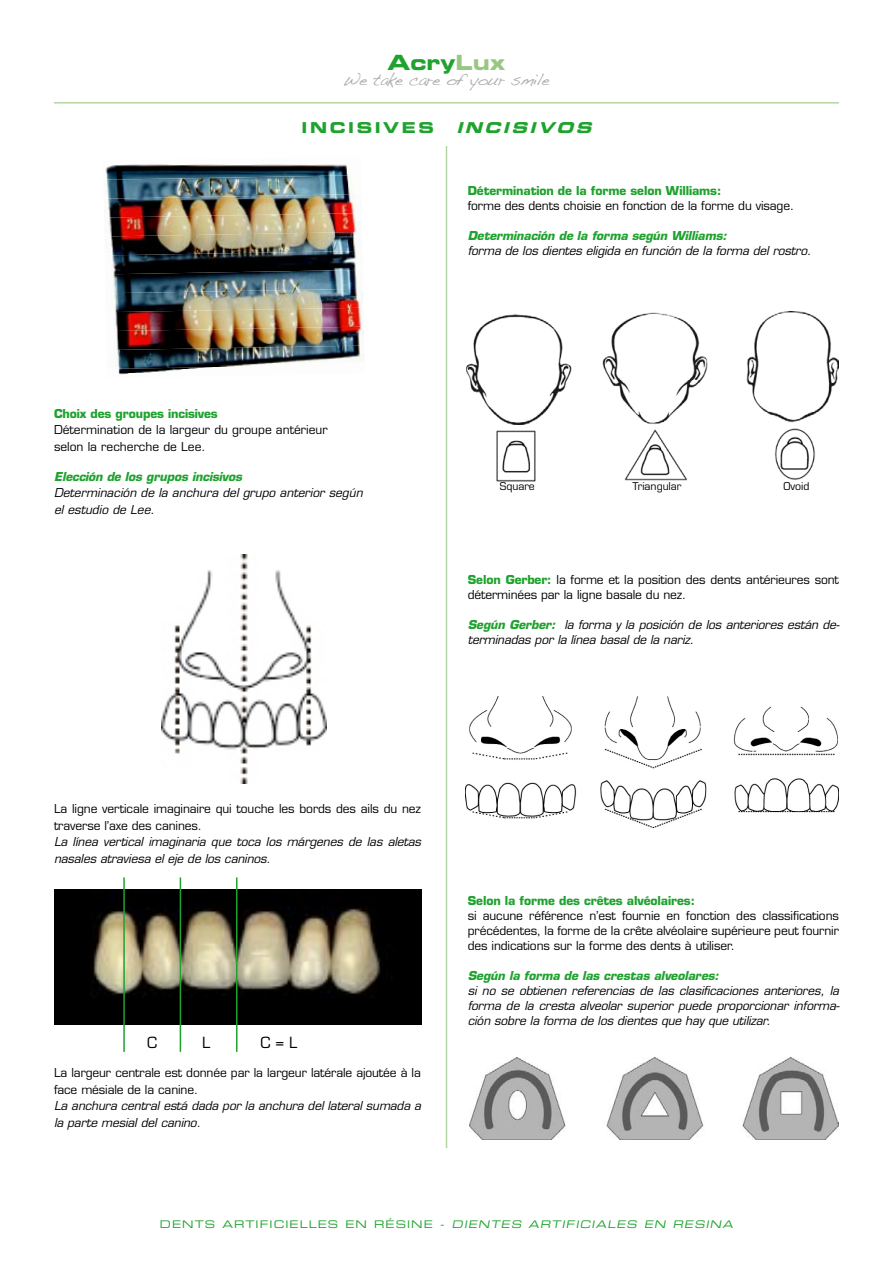
<style>
.page{position:relative;width:893px;height:1263px;background:#fff}
.page>*{position:absolute;margin:0;border:0;box-sizing:border-box;transform-origin:0 0}
.t1{font:21px "Eurostile LT Bold Extended Two";color:#1fa22e}
.t2{font:16.5px "Handwriting Dakota";letter-spacing:-.04em;color:#adafb0}
.t3{font:15px "Eurostile LT Bold Extended Two";letter-spacing:.17em;color:#1fa22e}
.t4{font:italic 15px "Eurostile LT Bold Extended Two";color:#1fa22e}
.t5{font:15px "Eurostile LT";color:#000}
.t6{font:italic 12px/16.5px "Eurostile LT";letter-spacing:-.01em;color:#000}
.t7{font:12px/16.5px "Eurostile LT";letter-spacing:-.01em;color:#000}
.t8{font:italic 700 12px "Eurostile LT";letter-spacing:-.01em;color:#1fa22e}
.t9{font:700 12px "Eurostile LT";letter-spacing:-.01em;color:#1fa22e}
.t10{font:10.5px "Eurostile LT Extended Two";color:#1fa22e}
.t11{font:10.5px "Eurostile LT";color:#000}
.s1{color:#98c781}
.s2{font-weight:700;color:#1fa22e}
.s3{font-style:italic}
</style>
<div class="page">
<hr style="left:54px;top:102px;width:785px;height:2px;background:#b3d5a1">
<img style="left:496px;top:430px;width:40px;height:51px">
<img style="left:466px;top:311px;width:373px;height:113px">
<img style="left:466px;top:696px;width:373px;height:132px">
<img style="left:470px;top:1057px;width:369px;height:83px">
<img style="left:624px;top:429px;width:64px;height:51px">
<img style="left:774px;top:428px;width:41px;height:51px">
<img style="left:162px;top:555px;width:165px;height:229px">
<img style="left:54px;top:890px;width:367px;height:134px">
<hr style="left:180px;top:877px;width:1px;height:175px;background:#1fa22e">
<hr style="left:236px;top:877px;width:1px;height:175px;background:#1fa22e">
<hr style="left:123px;top:877px;width:2px;height:175px;background:#1fa22e">
<hr style="left:446px;top:146px;width:1px;height:1002px;background:#b3d5a1">
<img style="left:105px;top:164px;width:243px;height:11px">
<img style="left:106px;top:175px;width:245px;height:19px">
<img style="left:107px;top:194px;width:248px;height:19px">
<img style="left:109px;top:213px;width:253px;height:19px">
<img style="left:106px;top:232px;width:255px;height:19px">
<img style="left:111px;top:251px;width:246px;height:19px">
<img style="left:113px;top:270px;width:244px;height:19px">
<img style="left:114px;top:289px;width:249px;height:19px">
<img style="left:115px;top:308px;width:247px;height:19px">
<img style="left:116px;top:327px;width:248px;height:19px">
<img style="left:117px;top:346px;width:247px;height:18px">
<img style="left:117px;top:364px;width:149px;height:11px">
<h1 class="t1" style="left:388px;top:48px;width:119px">Acry<span class="s1">Lux</span></h1>
<h2 class="t2" style="left:343px;top:70px;width:209px">We take care of your smile</h2>
<p class="t3" style="left:302px;top:117px;width:134px">INCISIVES</p>
<p class="t4" style="left:456px;top:117px;width:142px">INCISIVOS</p>
<p class="t9" style="left:54px;top:406px;width:165px">Choix des groupes incisives</p>
<p class="t7" style="left:54px;top:422px;width:275px">Détermination de la largeur du groupe antérieur selon la recherche de Lee.</p>
<p class="t8" style="left:54px;top:469px;width:189px">Elección de los grupos incisivos</p>
<p class="t6" style="left:54px;top:485px;width:310px">Determinación de la anchura del grupo anterior según el estudio de Lee.</p>
<p class="t9" style="left:468px;top:184px;width:255px">Détermination de la forme selon Williams:</p>
<p class="t7" style="left:468px;top:198px;width:328px">forme des dents choisie en fonction de la forme du visage.</p>
<p class="t8" style="left:468px;top:229px;width:261px">Determinación de la forma según Williams:</p>
<p class="t6" style="left:468px;top:243px;width:345px">forma de los dientes eligida en función de la forma del rostro.</p>
<p class="t11" style="left:500px;top:480px;width:37px">Square</p>
<p class="t11" style="left:632px;top:480px;width:51px">Triangular</p>
<p class="t11" style="left:783px;top:480px;width:28px">Ovoid</p>
<p class="t7" style="left:468px;top:572px;width:373px;line-height:15px"><span class="s2">Selon Gerber:</span> la forme et la position des dents antérieures sont déterminées par la ligne basale du nez.</p>
<p class="t6" style="left:468px;top:617px;width:373px;line-height:15px"><span class="s2">Según Gerber:</span> la forma y la posición de los anteriores están de&shy;terminadas por la línea basal de la nariz.</p>
<p class="t7" style="left:54px;top:801px;width:368px">La ligne verticale imaginaire qui touche les bords des ails du nez traverse l’axe des canines.</p>
<p class="t6" style="left:54px;top:834px;width:368px">La línea vertical imaginaria que toca los márgenes de las aletas nasales atraviesa el eje de los caninos.</p>
<p class="t5" style="left:147px;top:1033px;width:11px">C</p>
<p class="t5" style="left:202px;top:1033px;width:10px">L</p>
<p class="t5" style="left:261px;top:1033px;width:38px">C = L</p>
<p class="t7" style="left:54px;top:1065px;width:368px">La largeur centrale est donnée par la largeur latérale ajoutée à la face mésiale de la canine.</p>
<p class="t6" style="left:54px;top:1098px;width:368px">La anchura central está dada por la anchura del lateral sumada a la parte mesial del canino.</p>
<p class="t9" style="left:468px;top:893px;width:229px">Selon la forme des crêtes alvéolaires:</p>
<p class="t7" style="left:468px;top:908px;width:373px;line-height:15px;text-align:justify">si aucune référence n’est fournie en fonction des classifications précédentes, la forme de la crête alvéolaire supérieure peut fournir des indications sur la forme des dents à utiliser.</p>
<p class="t8" style="left:468px;top:968px;width:253px">Según la forma de las crestas alveolares:</p>
<p class="t6" style="left:468px;top:983px;width:373px;line-height:15px;text-align:justify">si no se obtienen referencias de las clasificaciones anteriores, la forma de la cresta alveolar superior puede proporcionar informa&shy;ción sobre la forma de los dientes que hay que utilizar.</p>
<p class="t10" style="left:160px;top:1217px;width:577px">D E N TS A RT I F I C I E L L E S E N R É S I N E - <span class="s3">DIENTES ARTIFICIALES EN RESINA</span></p>
</div>
